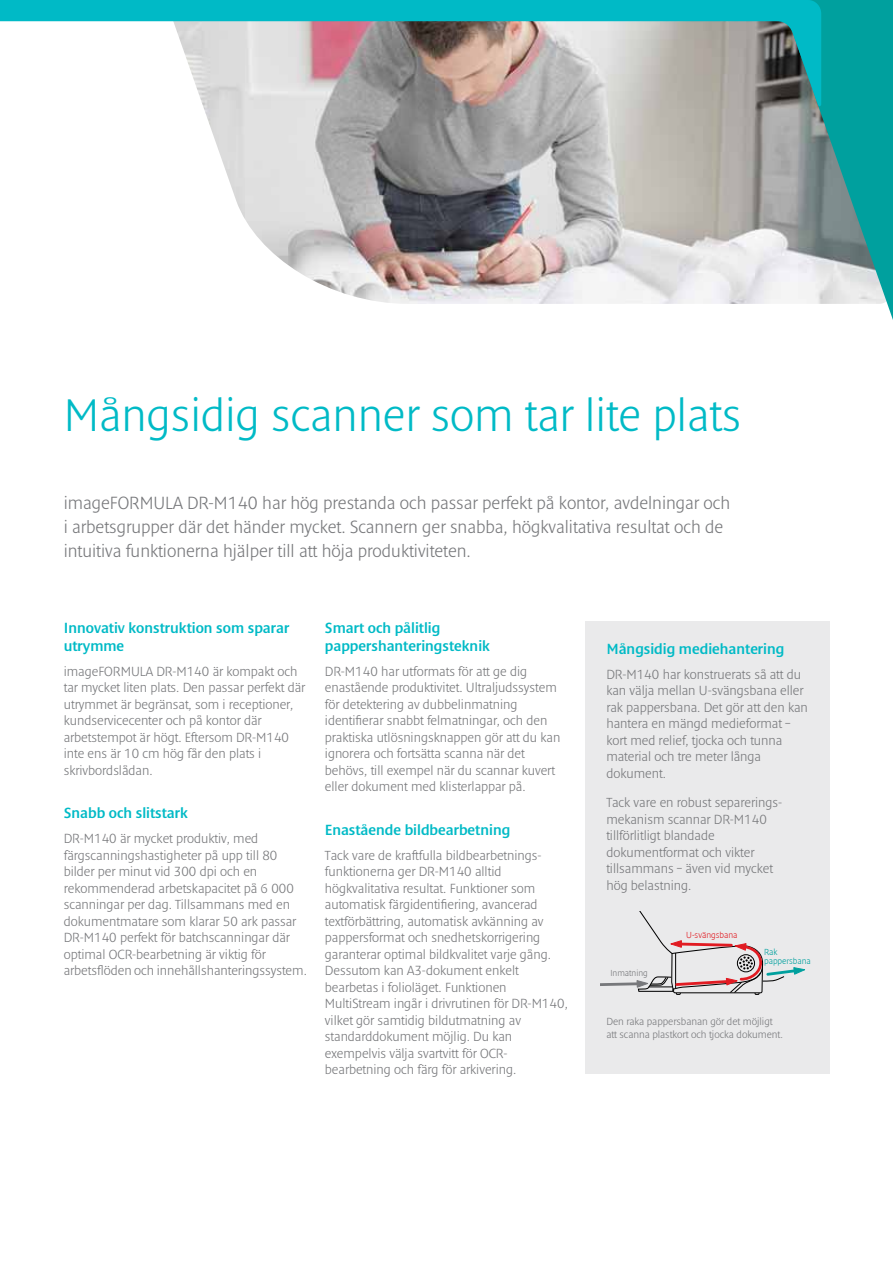
<style>
.page{position:relative;width:893px;height:1263px;background:#fff}
.page>*{position:absolute;margin:0;border:0;box-sizing:border-box;transform-origin:0 0}
.t1{font:300 46.5px "Denda New";color:#00bac6}
.t2{font:300 18px/24px "Denda New";color:#77787b}
.t3{font:600 15px/18px "Denda New";color:#00bac6}
.t4{font:300 13.5px/16.5px "Denda New";color:#77787b}
.t5{font:300 10.5px/13.5px "Denda New";color:#77787b}
.t6{font:300 8.85px/8.9px "Denda New";color:#00a09e}
.t7{font:300 8.85px "Denda New";color:#e11b22}
.t8{font:300 8.85px "Denda New";color:#77787b}
</style>
<div class="page">
<img style="left:203px;top:106px;width:575px;height:198px">
<svg style="left:778px;top:0;width:115px;height:320px;background:#5aaaaa"></svg>
<svg style="left:0;top:0;width:821px;height:106px"></svg>
<div style="left:585px;top:621px;width:244px;height:452px;background:#eaeaeb"></div>
<svg style="left:601px;top:912px;width:204px;height:83px"></svg>
<h1 class="t1" style="left:64px;top:391px;width:679px">Mångsidig scanner som tar lite plats</h1>
<p class="t2" style="left:64px;top:491px;width:668px">imageFORMULA DR-M140 har hög prestanda och passar perfekt på kontor, avdelningar och i arbetsgrupper där det händer mycket. Scannern ger snabba, högkvalitativa resultat och de intuitiva funktionerna hjälper till att höja produktiviteten.</p>
<p class="t3" style="left:64px;top:619px;width:227px">Innovativ konstruktion som sparar utrymme</p>
<p class="t4" style="left:64px;top:663px;width:243px">imageFORMULA DR-M140 är kompakt och tar mycket liten plats. Den passar perfekt där utrymmet är begränsat, som i receptioner, kundservicecenter och på kontor där arbetstempot är högt. Eftersom DR-M140 inte ens är 10 cm hög får den plats i skrivbordslådan.</p>
<p class="t3" style="left:64px;top:804px;width:126px">Snabb och slitstark</p>
<p class="t4" style="left:64px;top:830px;width:245px">DR-M140 är mycket produktiv, med färgscanningshastigheter på upp till 80 bilder per minut vid 300 dpi och en rekommenderad arbetskapacitet på 6 000 scanningar per dag. Tillsammans med en dokumentmatare som klarar 50 ark passar DR-M140 perfekt för batchscanningar där optimal OCR-bearbetning är viktig för arbetsflöden och innehållshanteringssystem.</p>
<p class="t3" style="left:325px;top:619px;width:167px">Smart och pålitlig pappershanteringsteknik</p>
<p class="t4" style="left:325px;top:663px;width:237px">DR-M140 har utformats för att ge dig enastående produktivitet. Ultraljudssystem för detektering av dubbelinmatning identifierar snabbt felmatningar, och den praktiska utlösningsknappen gör att du kan ignorera och fortsätta scanna när det behövs, till exempel när du scannar kuvert eller dokument med klisterlappar på.</p>
<p class="t3" style="left:325px;top:821px;width:187px">Enastående bildbearbetning</p>
<p class="t4" style="left:325px;top:847px;width:244px">Tack vare de kraftfulla bildbearbetnings&shy;funktionerna ger DR-M140 alltid högkvalitativa resultat. Funktioner som automatisk färgidentifiering, avancerad textförbättring, automatisk avkänning av pappersformat och snedhetskorrigering garanterar optimal bildkvalitet varje gång.<br>Dessutom kan A3-dokument enkelt bearbetas i folioläget. Funktionen MultiStream ingår i drivrutinen för DR-M140, vilket gör samtidig bildutmatning av standarddokument möjlig. Du kan exempelvis välja svartvitt för OCR&shy;bearbetning och färg för arkivering.</p>
<p class="t3" style="left:606px;top:640px;width:180px">Mångsidig mediehantering</p>
<p class="t4" style="left:606px;top:666px;width:203px">DR-M140 har konstruerats så att du kan välja mellan U-svängsbana eller rak pappersbana. Det gör att den kan hantera en mängd medieformat – kort med relief, tjocka och tunna material och tre meter långa dokument.</p>
<p class="t4" style="left:606px;top:794px;width:177px">Tack vare en robust separerings&shy;mekanism scannar DR-M140 tillförlitligt blandade dokumentformat och vikter tillsammans – även vid mycket hög belastning.</p>
<p class="t7" style="left:686px;top:930px;width:53px">U-svängsbana</p>
<p class="t6" style="left:764px;top:947px;width:48px">Rak pappersbana</p>
<p class="t8" style="left:610px;top:968px;width:39px">Inmatning</p>
<p class="t5" style="left:606px;top:1014px;width:178px">Den raka pappersbanan gör det möjligt att scanna plastkort och tjocka dokument.</p>
</div>
